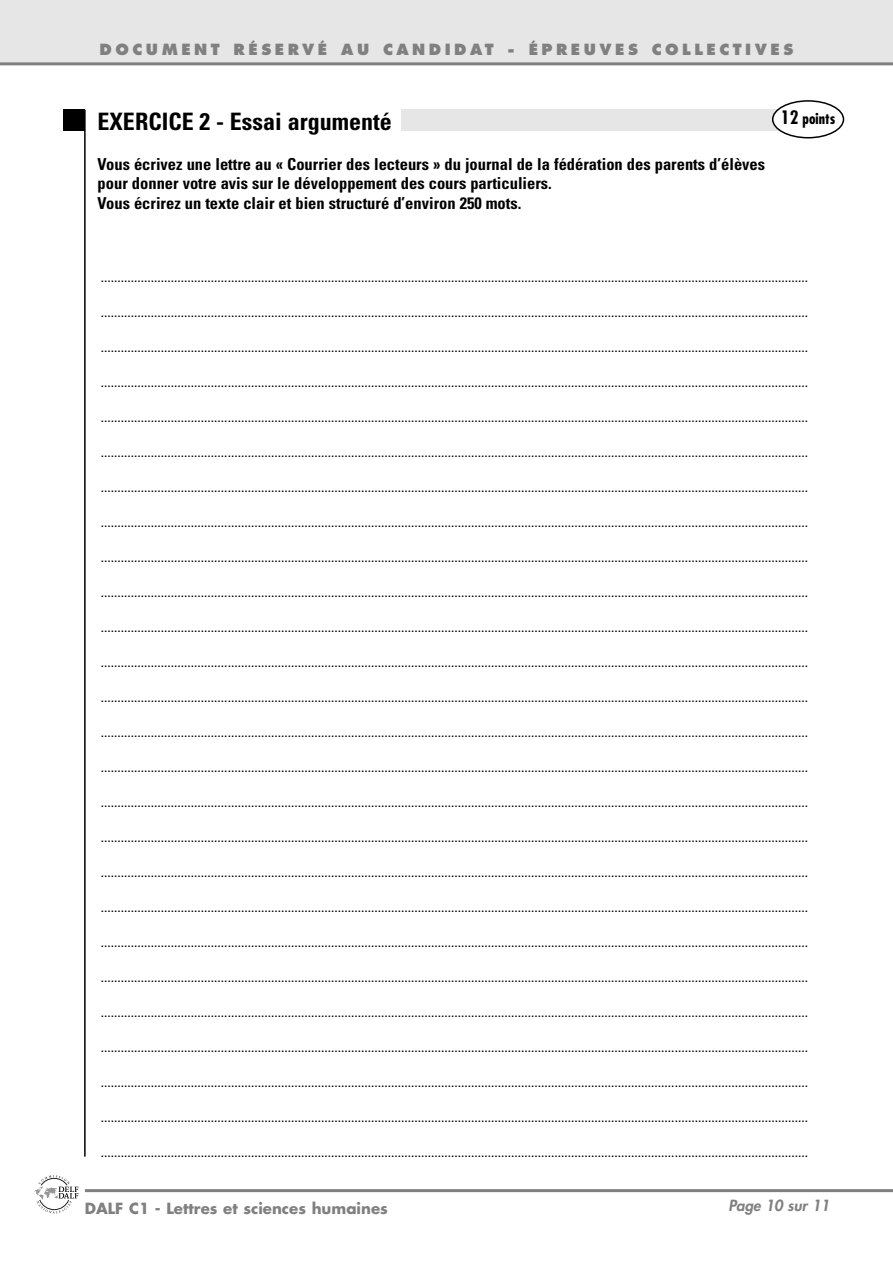
<style>
.page{position:relative;width:893px;height:1263px;background:#fff}
.page>*{position:absolute;margin:0;border:0;box-sizing:border-box;transform-origin:0 0}
.t1{font:700 condensed 24px "Univers";color:#000}
.t2{font:700 condensed 16.5px/19.5px "Univers";color:#000}
.t3{font:800 15px "Futura";letter-spacing:.235em;color:#808080}
.t4{font:700 15px "Futura";color:#808080}
.t5{font:italic 800 15px "Futura";color:#808080}
.t6{font:700 condensed 15px "Futura";color:#000}
.t7{font:12px "Univers";color:#000}
.s1{font-size:18px}
</style>
<div class="page">
<div style="left:0;top:0;width:892px;height:64px;background:#e6e6e6"></div>
<hr style="left:85px;top:1189px;width:807px;height:3px;background:#808080">
<hr style="left:0;top:62px;width:892px;height:3px;background:#808080">
<svg style="left:34px;top:1175px;width:45px;height:39px"></svg>
<div style="left:401px;top:110px;width:407px;height:21px;background:#e6e6e6"></div>
<svg style="left:772px;top:100px;width:72px;height:38px"></svg>
<div style="left:64px;top:110px;width:21px;height:21px;background:#000"></div>
<hr style="left:84px;top:110px;width:2px;height:1047px;background:#000">
<p class="t3" style="left:100px;top:43px;width:695px">DOCUMENT RÉSERVÉ AU CANDIDAT - ÉPREUVES COLLECTIVES</p>
<h1 class="t1" style="left:98px;top:112px;width:296px">EXERCICE 2 - Essai argumenté</h1>
<h2 class="t2" style="left:98px;top:156px;width:669px">Vous écrivez une lettre au « Courrier des lecteurs » du journal de la fédération des parents d’élèves pour donner votre avis sur le développement des cours particuliers.<br>Vous écrirez un texte clair et bien structuré d’environ 250 mots.</h2>
<p class="t6" style="left:780px;top:112px;width:56px"><span class="s1">12</span> points</p>
<p class="t7" style="left:101px;top:273px;width:708px">....................................................................................................................................................................................................................</p>
<p class="t7" style="left:101px;top:308px;width:708px">....................................................................................................................................................................................................................</p>
<p class="t7" style="left:101px;top:343px;width:708px">....................................................................................................................................................................................................................</p>
<p class="t7" style="left:101px;top:378px;width:708px">....................................................................................................................................................................................................................</p>
<p class="t7" style="left:101px;top:413px;width:708px">....................................................................................................................................................................................................................</p>
<p class="t7" style="left:101px;top:448px;width:708px">....................................................................................................................................................................................................................</p>
<p class="t7" style="left:101px;top:483px;width:708px">....................................................................................................................................................................................................................</p>
<p class="t7" style="left:101px;top:518px;width:708px">....................................................................................................................................................................................................................</p>
<p class="t7" style="left:101px;top:553px;width:708px">....................................................................................................................................................................................................................</p>
<p class="t7" style="left:101px;top:588px;width:708px">....................................................................................................................................................................................................................</p>
<p class="t7" style="left:101px;top:623px;width:708px">....................................................................................................................................................................................................................</p>
<p class="t7" style="left:101px;top:658px;width:708px">....................................................................................................................................................................................................................</p>
<p class="t7" style="left:101px;top:693px;width:708px">....................................................................................................................................................................................................................</p>
<p class="t7" style="left:101px;top:728px;width:708px">....................................................................................................................................................................................................................</p>
<p class="t7" style="left:101px;top:763px;width:708px">....................................................................................................................................................................................................................</p>
<p class="t7" style="left:101px;top:798px;width:708px">....................................................................................................................................................................................................................</p>
<p class="t7" style="left:101px;top:833px;width:708px">....................................................................................................................................................................................................................</p>
<p class="t7" style="left:101px;top:868px;width:708px">....................................................................................................................................................................................................................</p>
<p class="t7" style="left:101px;top:903px;width:708px">....................................................................................................................................................................................................................</p>
<p class="t7" style="left:101px;top:938px;width:708px">....................................................................................................................................................................................................................</p>
<p class="t7" style="left:101px;top:973px;width:708px">....................................................................................................................................................................................................................</p>
<p class="t7" style="left:101px;top:1008px;width:708px">....................................................................................................................................................................................................................</p>
<p class="t7" style="left:101px;top:1043px;width:708px">....................................................................................................................................................................................................................</p>
<p class="t7" style="left:101px;top:1078px;width:708px">....................................................................................................................................................................................................................</p>
<p class="t7" style="left:101px;top:1113px;width:708px">....................................................................................................................................................................................................................</p>
<p class="t7" style="left:101px;top:1148px;width:708px">....................................................................................................................................................................................................................</p>
<p class="t4" style="left:85px;top:1201px;width:304px">DALF C1 - Lettres et sciences humaines</p>
<p class="t5" style="left:728px;top:1198px;width:102px">Page 10 sur 11</p>
</div>
